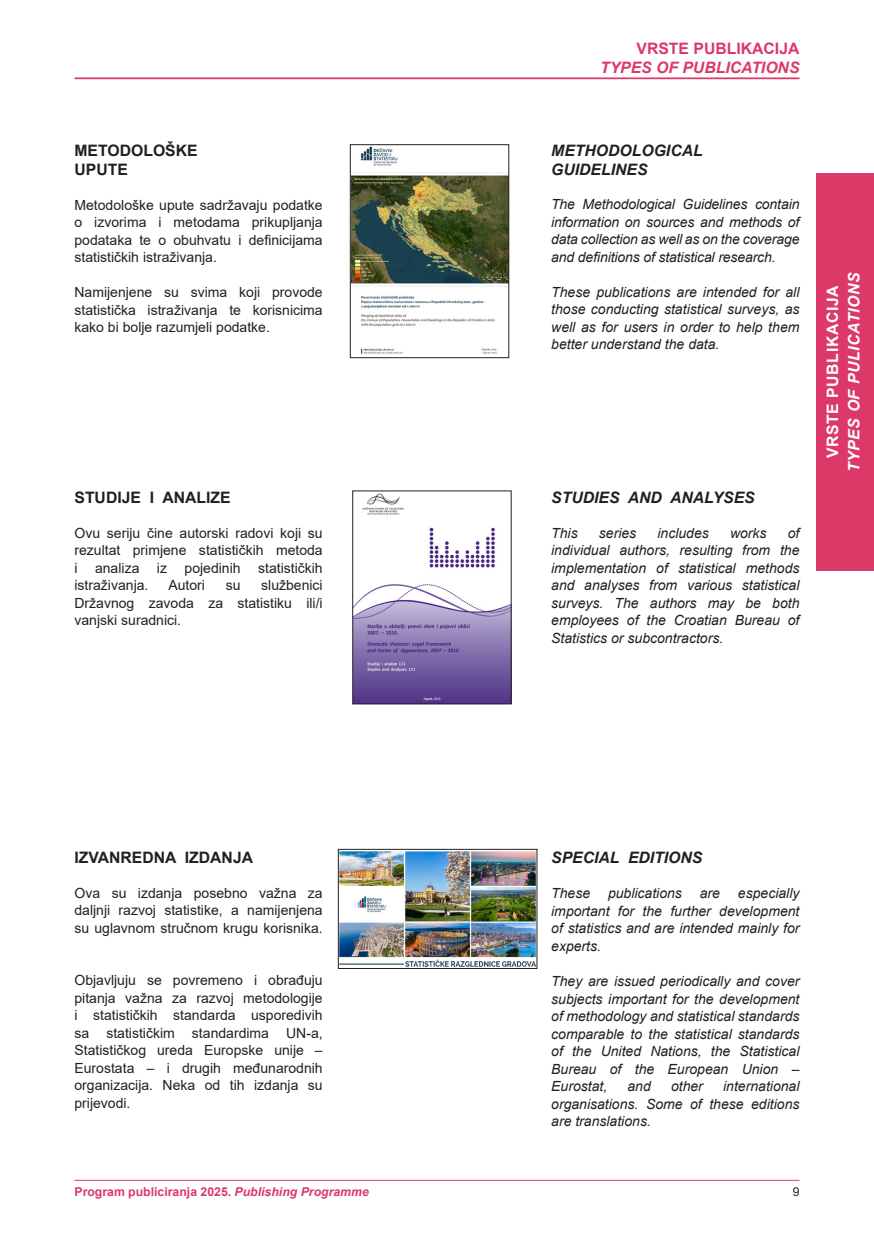
<style>
.page{position:relative;width:874px;height:1241px;background:#fff}
.page>*{position:absolute;margin:0;border:0;box-sizing:border-box;transform-origin:0 0}
.t1{font:italic 700 15.75px/18.9px "Arial";color:#231f20}
.t2{font:700 15.75px/18.9px "Arial";color:#231f20}
.t3{font:italic 700 15.75px "Arial";color:#dc3968}
.t4{font:italic 700 15.75px "Arial";letter-spacing:.035em;color:#fff}
.t5{font:700 15.75px "Arial";letter-spacing:.04em;color:#fff}
.t6{font:700 15.75px "Arial";color:#dc3968}
.t7{font:italic 14px/17.5px "Arial";color:#231f20;text-align:justify}
.t8{font:14px/17.5px "Arial";color:#231f20;text-align:justify}
.t9{font:700 12.25px "Arial";color:#dc3968}
.t10{font:12.25px "Arial";color:#231f20}
.s1{font-style:italic}
</style>
<div class="page">
<div style="left:816px;top:174px;width:57px;height:396px;background:#dc3968"></div>
<hr style="left:74px;top:77px;width:725px;height:2px;background:#dc3968">
<hr style="left:74px;top:1179px;width:725px;height:1px;background:#dc3968">
<img style="left:352px;top:146px;width:154px;height:208px">
<div style="left:350px;top:144px;width:158px;height:214px;border:1px solid #231f20"></div>
<img style="left:340px;top:851px;width:195px;height:115px">
<div style="left:338px;top:849px;width:199px;height:119px;border:1px solid #231f20"></div>
<img style="left:354px;top:493px;width:155px;height:209px">
<div style="left:352px;top:490px;width:159px;height:214px;border:1px solid #231f20"></div>
<p class="t2" style="left:74px;top:141px;width:125px">METODOLOŠKE<br>UPUTE</p>
<p class="t8" style="left:74px;top:196px;width:250px">Metodološke upute sadržavaju podatke o izvorima i metodama prikupljanja podataka te o obuhvatu i definicijama statističkih istraživanja.</p>
<p class="t8" style="left:74px;top:283px;width:250px">Namijenjene su svima koji provode statistička istraživanja te korisnicima kako bi bolje razumjeli podatke.</p>
<p class="t2" style="left:74px;top:488px;width:158px">STUDIJE I ANALIZE</p>
<p class="t8" style="left:74px;top:524px;width:250px">Ovu seriju čine autorski radovi koji su rezultat primjene statističkih metoda i analiza iz pojedinih statističkih istraživanja.</p>
<p class="t8" style="left:74px;top:576px;width:250px;text-indent:187px">službenici Državnog zavoda za statistiku ili/i vanjski suradnici.</p>
<p class="t8" style="left:168px;top:576px;width:38px">Autori</p>
<p class="t8" style="left:225px;top:576px;width:16px">su</p>
<p class="t6" style="left:636px;top:37px;width:164px">VRSTE PUBLIKACIJA</p>
<p class="t3" style="left:599px;top:57px;width:201px">TYPES OF PUBLICATIONS</p>
<p class="t1" style="left:551px;top:141px;width:153px">METHODOLOGICAL<br>GUIDELINES</p>
<p class="t7" style="left:551px;top:196px;width:250px">The Methodological Guidelines contain information on sources and methods of data collection as well as on the coverage and definitions of statistical research.</p>
<p class="t7" style="left:551px;top:283px;width:250px">These publications are intended for all those conducting statistical surveys, as well as for users in order to help them better understand the data.</p>
<p class="t1" style="left:551px;top:488px;width:205px">STUDIES AND ANALYSES</p>
<p class="t7" style="left:551px;top:524px;width:28px">This</p>
<p class="t7" style="left:598px;top:524px;width:39px">series</p>
<p class="t7" style="left:657px;top:524px;width:53px">includes</p>
<p class="t7" style="left:729px;top:524px;width:38px">works</p>
<p class="t7" style="left:551px;top:524px;width:250px;text-indent:236px">of individual authors, resulting from the implementation of statistical methods and analyses from various statistical surveys. The authors may be both employees of the Croatian Bureau of Statistics or subcontractors.</p>
<p class="t5" style="left:821px;top:458px;width:174px;rotate:-90deg">VRSTE PUBLIKACIJA</p>
<p class="t4" style="left:843px;top:472px;width:201px;rotate:-90deg">TYPES OF PULICATIONS</p>
<p class="t2" style="left:74px;top:847px;width:180px">IZVANREDNA IZDANJA</p>
<p class="t8" style="left:74px;top:883px;width:250px">Ova su izdanja posebno važna za daljnji razvoj statistike, a namijenjena su uglavnom stručnom krugu korisnika.</p>
<p class="t8" style="left:74px;top:971px;width:250px">Objavljuju se povremeno i obrađuju pitanja važna za razvoj metodologije i statističkih standarda usporedivih sa statističkim standardima UN-a, Statističkog ureda Europske unije – Eurostata – i drugih međunarodnih organizacija. Neka od tih izdanja su prijevodi.</p>
<p class="t1" style="left:551px;top:848px;width:153px">SPECIAL EDITIONS</p>
<p class="t7" style="left:551px;top:884px;width:40px">These</p>
<p class="t7" style="left:607px;top:884px;width:75px">publications</p>
<p class="t7" style="left:699px;top:884px;width:22px">are</p>
<p class="t7" style="left:551px;top:884px;width:250px;text-indent:187px">especially important for the further development of statistics and are intended mainly for experts.</p>
<p class="t7" style="left:551px;top:972px;width:250px">They are issued periodically and cover subjects important for the development of methodology and statistical standards comparable to the statistical standards of the United Nations, the Statistical Bureau of the European Union – Eurostat,</p>
<p class="t7" style="left:551px;top:1077px;width:250px;text-indent:172px">international organisations. Some of these editions are translations.</p>
<p class="t7" style="left:627px;top:1077px;width:25px">and</p>
<p class="t7" style="left:670px;top:1077px;width:33px">other</p>
<p class="t9" style="left:74px;top:1182px;width:296px">Program publiciranja 2025. <span class="s1">Publishing Programme</span></p>
<p class="t10" style="left:792px;top:1183px;width:8px">9</p>
</div>
